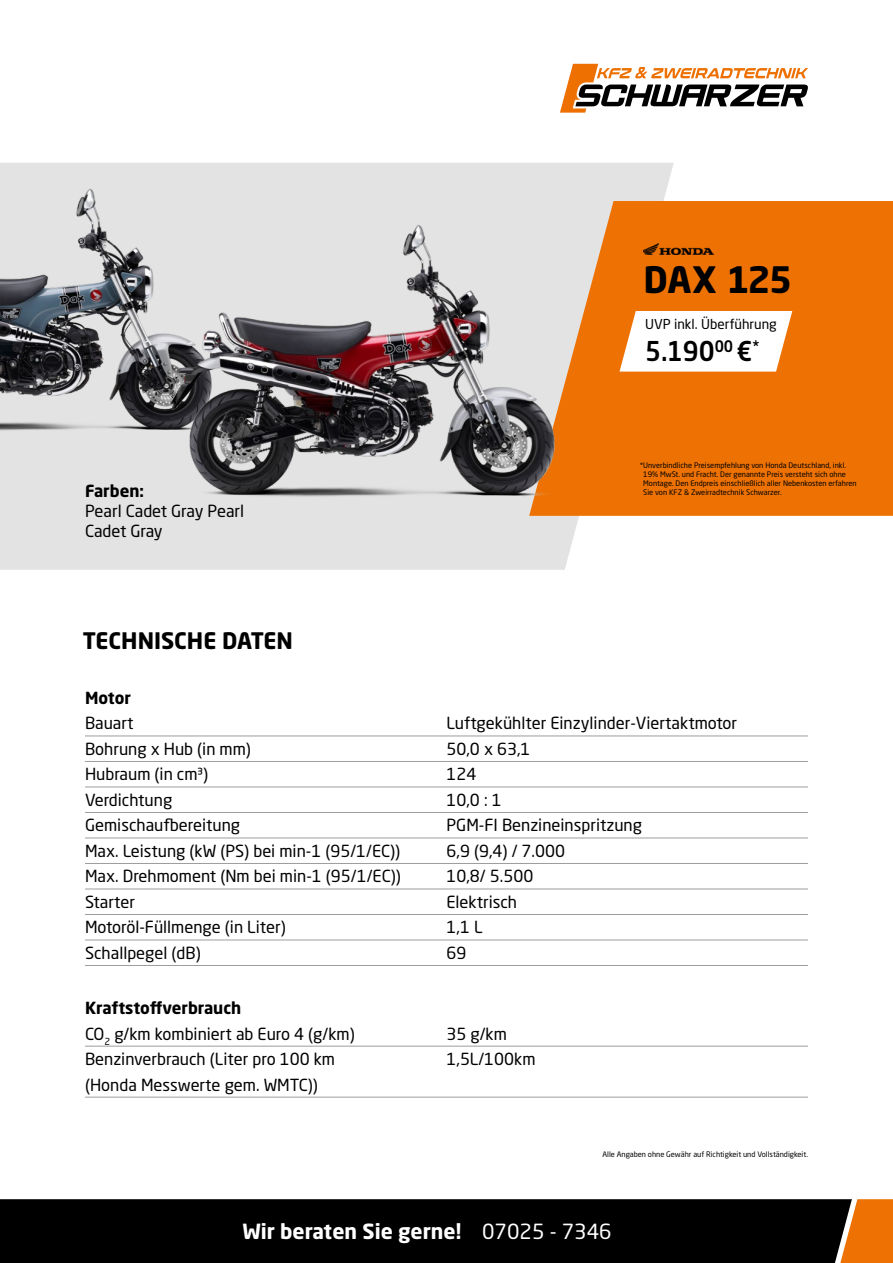
<style>
.page{position:relative;width:893px;height:1263px;background:#fff}
.page>*{position:absolute;margin:0;border:0;box-sizing:border-box;transform-origin:0 0}
.t1{font:700 36px "Neo Sans W1 G";letter-spacing:-.03em;color:#000}
.t2{font:500 27px "Neo Sans W1 G";color:#000;scale:.94 1}
.t3{font:700 22.5px "Neo Sans W1 G";color:#000}
.t4{font:700 20.7px "Neo Sans W1 G";color:#fff}
.t5{font:16.5px/25.5px "Neo Sans W1 G";color:#000}
.t6{font:700 16.5px "Neo Sans W1 G";color:#000}
.t7{font:13.5px "Neo Sans W1 G";color:#000}
.t8{font:7.5px/9px "Neo Sans W1 G";color:#000}
.s1{font-weight:700}
.s2{font-weight:400}
</style>
<div class="page">
<svg style="left:560px;top:64px;width:248px;height:49px"></svg>
<svg style="left:0;top:163px;width:674px;height:407px;background:#e5e5e5"></svg>
<div style="left:529px;top:201px;width:364px;height:315px;background:#ee7203"></div>
<hr style="left:85px;top:736px;width:723px;height:1px;background:#9d9d9c">
<hr style="left:85px;top:761px;width:723px;height:1px;background:#9d9d9c">
<hr style="left:85px;top:787px;width:723px;height:1px;background:#9d9d9c">
<hr style="left:85px;top:812px;width:723px;height:1px;background:#9d9d9c">
<hr style="left:85px;top:838px;width:723px;height:1px;background:#9d9d9c">
<hr style="left:85px;top:863px;width:723px;height:1px;background:#9d9d9c">
<hr style="left:85px;top:889px;width:723px;height:1px;background:#9d9d9c">
<hr style="left:85px;top:914px;width:723px;height:1px;background:#9d9d9c">
<hr style="left:85px;top:940px;width:723px;height:1px;background:#9d9d9c">
<hr style="left:85px;top:965px;width:723px;height:1px;background:#9d9d9c">
<hr style="left:85px;top:1046px;width:723px;height:1px;background:#9d9d9c">
<hr style="left:85px;top:1097px;width:723px;height:1px;background:#9d9d9c">
<img style="left:0;top:176px;width:275px;height:264px">
<div style="left:852px;top:1199px;width:41px;height:64px;background:#ee7203"></div>
<div style="left:0;top:1199px;width:852px;height:64px;background:#000"></div>
<img style="left:103px;top:211px;width:522px;height:294px">
<img style="left:644px;top:244px;width:70px;height:11px">
<svg style="left:619px;top:311px;width:173px;height:61px"></svg>
<p class="t6" style="left:85px;top:481px;width:61px">Farben:</p>
<p class="t5" style="left:85px;top:501px;width:161px;line-height:19.8px">Pearl Cadet Gray Pearl<br>Cadet Gray</p>
<h3 class="t3" style="left:83px;top:626px;width:211px">TECHNISCHE DATEN</h3>
<h1 class="t1" style="left:644px;top:256px;width:150px">DAX 125</h1>
<p class="t7" style="left:645px;top:315px;width:133px">UVP inkl. Überführung</p>
<h2 class="t2" style="left:645px;top:334px;width:123px">5.190<sup>00</sup> €<sup>*</sup></h2>
<p class="t8" style="left:643px;top:461px;width:215px;text-indent:-3px">*Unverbindliche Preisempfehlung von Honda Deutschland, inkl.<br>19% MwSt. und Fracht. Der genannte Preis versteht sich ohne Montage. Den Endpreis einschließlich aller Nebenkosten erfahren Sie von KFZ &amp; Zweirradtechnik Schwarzer.</p>
<p class="t6" style="left:85px;top:687px;width:47px">Motor</p>
<p class="t5" style="left:85px;top:710px;width:50px">Bauart</p>
<p class="t5" style="left:446px;top:710px;width:292px">Luftgekühlter Einzylinder-Viertaktmotor</p>
<p class="t5" style="left:85px;top:736px;width:167px">Bohrung x Hub (in mm)</p>
<p class="t5" style="left:446px;top:736px;width:86px">50,0 x 63,1</p>
<p class="t5" style="left:85px;top:761px;width:125px">Hubraum (in cm3)</p>
<p class="t5" style="left:446px;top:761px;width:31px">124</p>
<p class="t5" style="left:85px;top:787px;width:89px">Verdichtung</p>
<p class="t5" style="left:446px;top:787px;width:57px">10,0 : 1</p>
<p class="t5" style="left:85px;top:812px;width:157px">Gemischaufbereitung</p>
<p class="t5" style="left:446px;top:812px;width:197px">PGM-FI Benzineinspritzung</p>
<p class="t5" style="left:85px;top:838px;width:317px">Max. Leistung (kW (PS) bei min-1 (95/1/EC))</p>
<p class="t5" style="left:446px;top:838px;width:120px">6,9 (9,4) / 7.000</p>
<p class="t5" style="left:85px;top:863px;width:317px">Max. Drehmoment (Nm bei min-1 (95/1/EC))</p>
<p class="t5" style="left:446px;top:863px;width:88px">10,8/ 5.500</p>
<p class="t5" style="left:85px;top:889px;width:51px">Starter</p>
<p class="t5" style="left:446px;top:889px;width:72px">Elektrisch</p>
<p class="t5" style="left:85px;top:914px;width:202px">Motoröl-Füllmenge (in Liter)</p>
<p class="t5" style="left:446px;top:914px;width:38px">1,1 L</p>
<p class="t5" style="left:85px;top:940px;width:117px">Schallpegel (dB)</p>
<p class="t5" style="left:446px;top:940px;width:21px">69</p>
<p class="t5" style="left:85px;top:995px;width:271px"><span class="s1">Kraftstoffverbrauch<br></span>CO<sub>2</sub> g/km kombiniert ab Euro 4 (g/km)</p>
<p class="t5" style="left:446px;top:1020px;width:62px">35 g/km</p>
<p class="t5" style="left:85px;top:1046px;width:252px">Benzinverbrauch (Liter pro 100 km</p>
<p class="t5" style="left:446px;top:1046px;width:91px">1,5L/100km</p>
<p class="t5" style="left:85px;top:1071px;width:234px">(Honda Messwerte gem. WMTC))</p>
<p class="t8" style="left:602px;top:1149px;width:207px">Alle Angaben ohne Gewähr auf Richtigkeit und Vollständigkeit.</p>
<p class="t4" style="left:242px;top:1217px;width:371px">Wir beraten Sie gerne! <span class="s2">07025 - 7346</span></p>
</div>
